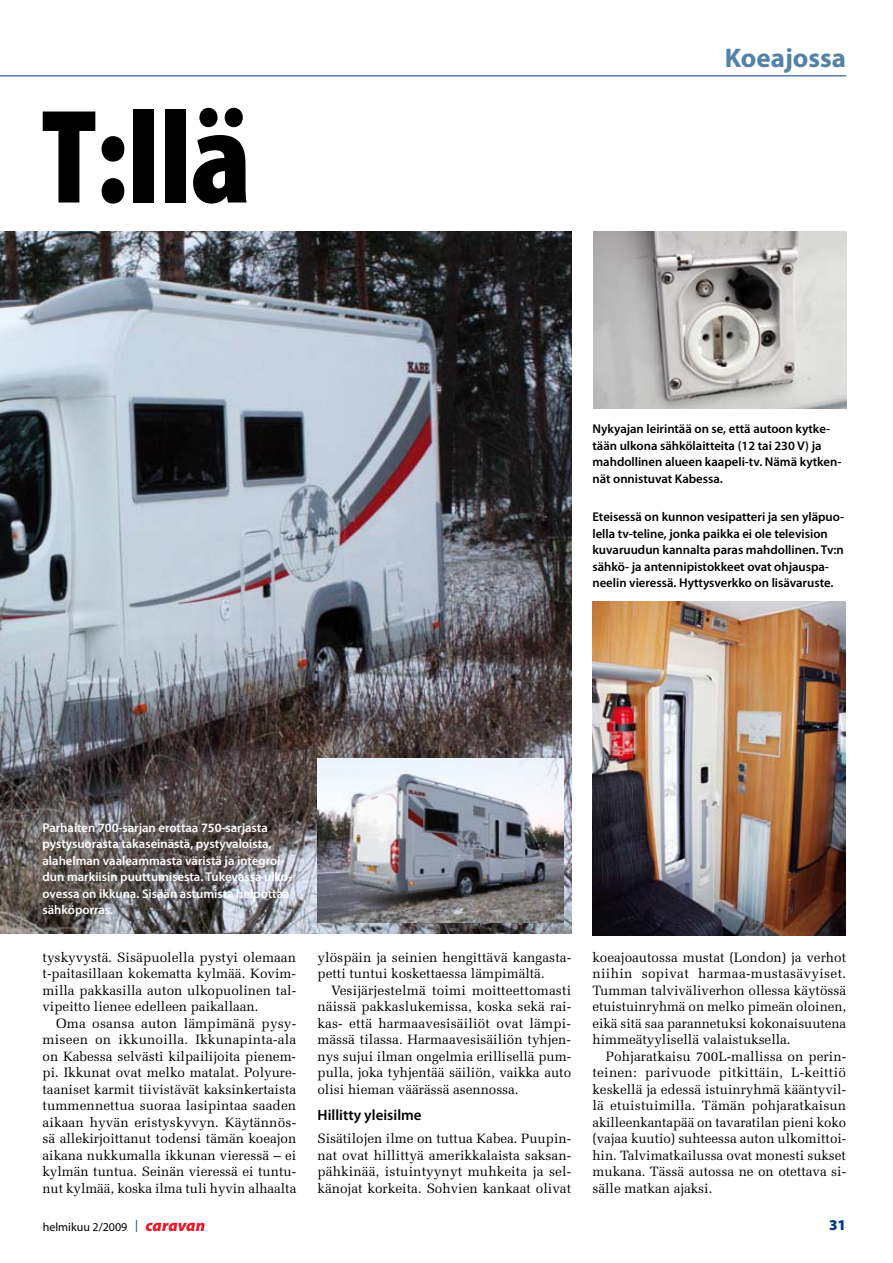
<style>
.page{position:relative;width:893px;height:1263px;background:#fff}
.page>*{position:absolute;margin:0;border:0;box-sizing:border-box;transform-origin:0 0}
.t1{font:900 condensed 135px "Myriad Pro";color:#000}
.t2{font:700 27px "Myriad Pro";color:#5381a7}
.t3{font:600 15px "Myriad Pro";color:#000}
.t4{font:900 15px "Myriad Pro";color:#003882}
.t5{font:13.5px/16.5px "Melior";letter-spacing:-.005em;color:#000;text-align:justify}
.t6{font:600 12.75px/16.5px "Myriad Pro";color:#000}
.t7{font:600 12.75px/16.5px "Myriad Pro";color:#fff}
.t8{font:12px "Myriad Pro";color:#000}
.s1{color:#003882}
.s2{font-weight:900;font-style:italic;font-size:16.5px;color:#e31a29}
</style>
<div class="page">
<hr style="left:0;top:75px;width:846px;height:2px;background:#5381a7">
<img style="left:0;top:231px;width:571px;height:702px">
<img style="left:317px;top:758px;width:247px;height:164px">
<img style="left:594px;top:232px;width:252px;height:176px">
<img style="left:592px;top:601px;width:253px;height:334px">
<h1 class="t1" style="left:41px;top:82px;width:211px">T:llä</h1>
<h2 class="t2" style="left:725px;top:42px;width:123px">Koeajossa</h2>
<p class="t6" style="left:592px;top:421px;width:250px">Nykyajan leirintää on se, että autoon kytke&shy;tään ulkona sähkölaitteita (12 tai 230 V) ja mahdollinen alueen kaapeli-tv. Nämä kytken&shy;nät onnistuvat Kabessa.</p>
<p class="t6" style="left:592px;top:509px;width:253px">Eteisessä on kunnon vesipatteri ja sen yläpuo&shy;lella tv-teline, jonka paikka ei ole television kuvaruudun kannalta paras mahdollinen. Tv:n sähkö- ja antennipistokkeet ovat ohjauspa&shy;neelin vieressä. Hyttysverkko on lisävaruste.</p>
<p class="t7" style="left:43px;top:819px;width:251px">Parhaiten 700-sarjan erottaa 750-sarjasta pystysuorasta takaseinästä, pystyvaloista, alahelman vaaleammasta väristä ja integroi&shy;dun markiisin puuttumisesta. Tukevassa ulko&shy;ovessa on ikkuna. Sisään astumista helpottaa sähköporras.</p>
<p class="t5" style="left:43px;top:949px;width:255px">tyskyvystä. Sisäpuolella pystyi olemaan t-paitasillaan kokematta kylmää. Kovim&shy;milla pakkasilla auton ulkopuolinen tal&shy;vipeitto lienee edelleen paikallaan.</p>
<p class="t5" style="left:43px;top:1015px;width:255px;text-indent:14px">Oma osansa auton lämpimänä pysy&shy;miseen on ikkunoilla. Ikkunapinta-ala on Kabessa selvästi kilpailijoita pienem&shy;pi. Ikkunat ovat melko matalat. Polyure&shy;taaniset karmit tiivistävät kaksinkertaista tummennettua suoraa lasipintaa saaden aikaan hyvän eristyskyvyn. Käytännös&shy;sä allekirjoittanut todensi tämän koeajon aikana nukkumalla ikkunan vieressä – ei kylmän tuntua. Seinän vieressä ei tuntu&shy;nut kylmää, koska ilma tuli hyvin alhaalta</p>
<p class="t5" style="left:317px;top:949px;width:255px">ylöspäin ja seinien hengittävä kangasta&shy;petti tuntui koskettaessa lämpimältä.</p>
<p class="t5" style="left:317px;top:982px;width:255px;text-indent:14px">Vesijärjestelmä toimi moitteettomasti näissä pakkaslukemissa, koska sekä rai&shy;kas- että harmaavesisäiliöt ovat lämpi&shy;mässä tilassa. Harmaavesisäiliön tyhjen&shy;nys sujui ilman ongelmia erillisellä pum&shy;pulla, joka tyhjentää säiliön, vaikka auto olisi hieman väärässä asennossa.</p>
<p class="t3" style="left:317px;top:1106px;width:106px">Hillitty yleisilme</p>
<p class="t5" style="left:317px;top:1130px;width:255px">Sisätilojen ilme on tuttua Kabea. Puupin&shy;nat ovat hillittyä amerikkalaista saksan&shy;pähkinää, istuintyynyt muhkeita ja sel&shy;känojat korkeita. Sohvien kankaat olivat</p>
<p class="t5" style="left:592px;top:949px;width:255px">koeajoautossa mustat (London) ja verhot niihin sopivat harmaa-mustasävyiset.<br>Tumman talviväliverhon ollessa käytössä etuistuinryhmä on melko pimeän oloinen, eikä sitä saa parannetuksi kokonaisuutena himmeätyylisellä valaistuksella.</p>
<p class="t5" style="left:592px;top:1048px;width:255px;text-indent:14px">Pohjaratkaisu 700L-mallissa on perin&shy;teinen: parivuode pitkittäin, L-keittiö keskellä ja edessä istuinryhmä kääntyvil&shy;lä etuistuimilla. Tämän pohjaratkaisun akilleenkantapää on tavaratilan pieni koko (vajaa kuutio) suhteessa auton ulkomittoi&shy;hin. Talvimatkailussa ovat monesti sukset mukana. Tässä autossa ne on otettava si&shy;sälle matkan ajaksi.</p>
<p class="t8" style="left:43px;top:1220px;width:164px">helmikuu 2/2009 <span class="s1">|</span> <span class="s2">caravan</span></p>
<p class="t4" style="left:829px;top:1216px;width:19px">31</p>
</div>
